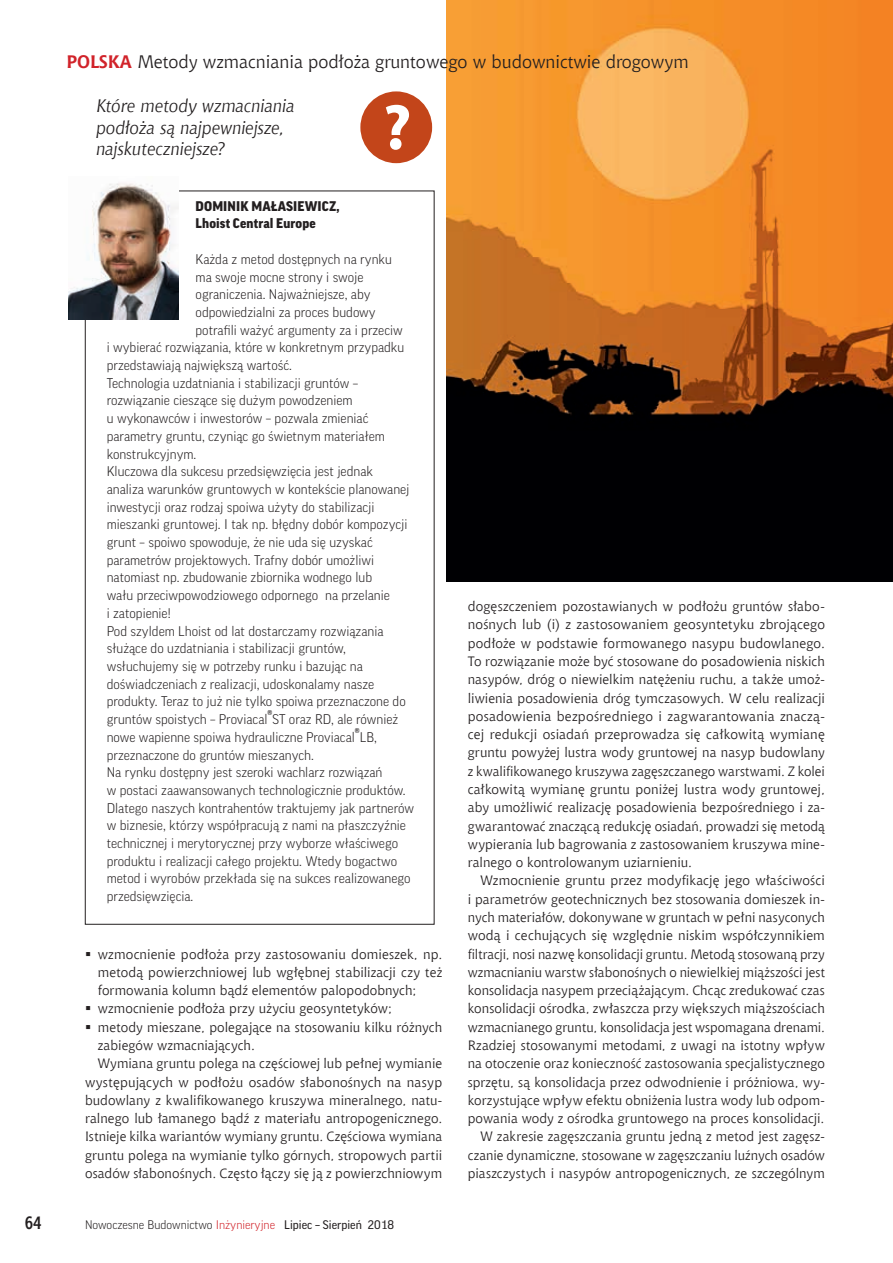
<style>
.page{position:relative;width:893px;height:1263px;background:#fff}
.page>*{position:absolute;margin:0;border:0;box-sizing:border-box;transform-origin:0 0}
.t1{font:italic 18px/21.6px "Chianti EU";color:#231f20}
.t2{font:18px "Chianti EU";color:#231f20}
.t3{font:700 18px "Aerton Cnd EFN";color:#231f20}
.t4{font:13.5px/18.3px "Chianti EU";letter-spacing:.005em;color:#231f20;text-align:justify}
.t5{font:300 13.5px "Good Pro";color:#231f20}
.t6{font:900 13.5px/17.7px "Good Pro";letter-spacing:.01em;color:#231f20}
.t7{font:300 12px "Good Pro";color:#231f20}
.s1{font-weight:700;color:#d1232a}
.s2{font-size:18px}
.s3{color:#d1232a}
.s4{font-weight:400}
</style>
<div class="page">
<img style="left:68px;top:183px;width:111px;height:136px">
<svg style="left:360px;top:91px;width:72px;height:72px"></svg>
<img style="left:446px;top:0;width:447px;height:581px">
<h1 class="t2" style="left:66px;top:51px;width:624px"><span class="s1">POLSKA</span> Metody wzmacniania podłoża gruntowego w budownictwie drogowym</h1>
<h1 class="t1" style="left:96px;top:95px;width:200px">Które metody wzmacniania podłoża są najpewniejsze, najskuteczniejsze?</h1>
<p class="t6" style="left:196px;top:197px;width:145px">DOMINIK MAŁASIEWICZ,<br>Lhoist Central Europe</p>
<p class="t5" style="left:196px;top:251px;width:198px">Każda z metod dostępnych na rynku</p>
<p class="t5" style="left:196px;top:269px;width:169px">ma swoje mocne strony i swoje</p>
<p class="t5" style="left:196px;top:287px;width:176px">ograniczenia. Najważniejsze, aby</p>
<p class="t5" style="left:196px;top:304px;width:182px">odpowiedzialni za proces budowy</p>
<p class="t5" style="left:196px;top:322px;width:209px">potrafili ważyć argumenty za i przeciw</p>
<p class="t5" style="left:107px;top:340px;width:299px">i wybierać rozwiązania, które w konkretnym przypadku</p>
<p class="t5" style="left:107px;top:357px;width:187px">przedstawiają największą wartość.</p>
<p class="t5" style="left:107px;top:375px;width:253px">Technologia uzdatniania i stabilizacji gruntów –</p>
<p class="t5" style="left:107px;top:393px;width:247px">rozwiązanie cieszące się dużym powodzeniem</p>
<p class="t5" style="left:107px;top:411px;width:263px">u wykonawców i inwestorów – pozwala zmieniać</p>
<p class="t5" style="left:107px;top:428px;width:280px">parametry gruntu, czyniąc go świetnym materiałem</p>
<p class="t5" style="left:107px;top:446px;width:91px">konstrukcyjnym.</p>
<p class="t5" style="left:107px;top:464px;width:268px">Kluczowa dla sukcesu przedsięwzięcia jest jednak</p>
<p class="t5" style="left:107px;top:481px;width:304px">analiza warunków gruntowych w kontekście planowanej</p>
<p class="t5" style="left:107px;top:499px;width:269px">inwestycji oraz rodzaj spoiwa użyty do stabilizacji</p>
<p class="t5" style="left:107px;top:517px;width:302px">mieszanki gruntowej. I tak np. błędny dobór kompozycji</p>
<p class="t5" style="left:107px;top:534px;width:268px">grunt – spoiwo spowoduje, że nie uda się uzyskać</p>
<p class="t5" style="left:107px;top:552px;width:269px">parametrów projektowych. Trafny dobór umożliwi</p>
<p class="t5" style="left:107px;top:570px;width:267px">natomiast np. zbudowanie zbiornika wodnego lub</p>
<p class="t5" style="left:107px;top:587px;width:285px">wału przeciwpowodziowego odpornego na przelanie</p>
<p class="t5" style="left:107px;top:605px;width:66px">i zatopienie!</p>
<p class="t5" style="left:107px;top:623px;width:278px">Pod szyldem Lhoist od lat dostarczamy rozwiązania</p>
<p class="t5" style="left:107px;top:641px;width:241px">służące do uzdatniania i stabilizacji gruntów,</p>
<p class="t5" style="left:107px;top:658px;width:258px">wsłuchujemy się w potrzeby runku i bazując na</p>
<p class="t5" style="left:107px;top:676px;width:269px">doświadczeniach z realizacji, udoskonalamy nasze</p>
<p class="t5" style="left:107px;top:694px;width:300px">produkty. Teraz to już nie tylko spoiwa przeznaczone do</p>
<p class="t5" style="left:107px;top:711px;width:293px">gruntów spoistych – Proviacal<span class="s2">®</span>ST oraz RD, ale również</p>
<p class="t5" style="left:107px;top:729px;width:272px">nowe wapienne spoiwa hydrauliczne Proviacal<span class="s2">®</span>LB,</p>
<p class="t5" style="left:107px;top:747px;width:209px">przeznaczone do gruntów mieszanych.</p>
<p class="t5" style="left:107px;top:765px;width:277px">Na rynku dostępny jest szeroki wachlarz rozwiązań</p>
<p class="t5" style="left:107px;top:782px;width:300px">w postaci zaawansowanych technologicznie produktów.</p>
<p class="t5" style="left:107px;top:800px;width:309px">Dlatego naszych kontrahentów traktujemy jak partnerów</p>
<p class="t5" style="left:107px;top:818px;width:301px">w biznesie, którzy współpracują z nami na płaszczyźnie</p>
<p class="t5" style="left:107px;top:835px;width:293px">technicznej i merytorycznej przy wyborze właściwego</p>
<p class="t5" style="left:107px;top:853px;width:292px">produktu i realizacji całego projektu. Wtedy bogactwo</p>
<p class="t5" style="left:107px;top:871px;width:305px">metod i wyrobów przekłada się na sukces realizowanego</p>
<p class="t5" style="left:107px;top:888px;width:88px">przedsięwzięcia.</p>
<p class="t4" style="left:98px;top:944px;width:346px">wzmocnienie podłoża przy zastosowaniu domieszek, np.</p>
<p class="t4" style="left:98px;top:963px;width:346px">metodą powierzchniowej lub wgłębnej stabilizacji czy też</p>
<p class="t4" style="left:98px;top:981px;width:320px">formowania kolumn bądź elementów palopodobnych;</p>
<p class="t4" style="left:98px;top:999px;width:296px">wzmocnienie podłoża przy użyciu geosyntetyków;</p>
<p class="t4" style="left:98px;top:1018px;width:346px">metody mieszane, polegające na stosowaniu kilku różnych</p>
<p class="t4" style="left:98px;top:1036px;width:159px">zabiegów wzmacniających.</p>
<p class="t4" style="left:98px;top:1054px;width:346px">Wymiana gruntu polega na częściowej lub pełnej wymianie</p>
<p class="t4" style="left:85px;top:1072px;width:359px">występujących w podłożu osadów słabonośnych na nasyp</p>
<p class="t4" style="left:85px;top:1091px;width:359px">budowlany z kwalifikowanego kruszywa mineralnego, natu-</p>
<p class="t4" style="left:85px;top:1109px;width:359px">ralnego lub łamanego bądź z materiału antropogenicznego.</p>
<p class="t4" style="left:85px;top:1127px;width:359px">Istnieje kilka wariantów wymiany gruntu. Częściowa wymiana</p>
<p class="t4" style="left:85px;top:1146px;width:359px">gruntu polega na wymianie tylko górnych, stropowych partii</p>
<p class="t4" style="left:85px;top:1164px;width:359px">osadów słabonośnych. Często łączy się ją z powierzchniowym</p>
<h1 class="t3" style="left:25px;top:1212px;width:18px">64</h1>
<p class="t7" style="left:85px;top:1218px;width:310px">Nowoczesne Budownictwo <span class="s3">Inżynieryjne</span> <span class="s4">Lipiec – Sierpień 2018</span></p>
<p class="t4" style="left:468px;top:597px;width:359px">dogęszczeniem pozostawianych w podłożu gruntów słabo&shy;nośnych lub (i) z zastosowaniem geosyntetyku zbrojącego podłoże w podstawie formowanego nasypu budowlanego.<br>To rozwiązanie może być stosowane do posadowienia niskich nasypów, dróg o niewielkim natężeniu ruchu, a także umoż&shy;liwienia posadowienia dróg tymczasowych. W celu realizacji posadowienia bezpośredniego i zagwarantowania znaczą&shy;cej redukcji osiadań przeprowadza się całkowitą wymianę gruntu powyżej lustra wody gruntowej na nasyp budowlany z kwalifikowanego kruszywa zagęszczanego warstwami. Z kolei całkowitą wymianę gruntu poniżej lustra wody gruntowej, aby umożliwić realizację posadowienia bezpośredniego i za&shy;gwarantować znaczącą redukcję osiadań, prowadzi się metodą wypierania lub bagrowania z zastosowaniem kruszywa mine&shy;ralnego o kontrolowanym uziarnieniu.</p>
<p class="t4" style="left:468px;top:871px;width:359px;text-align:right">Wzmocnienie gruntu przez modyfikację jego właściwości<br>i parametrów geotechnicznych bez stosowania domieszek in&shy;nych materiałów, dokonywane w gruntach w pełni nasyconych wodą i cechujących się względnie niskim współczynnikiem filtracji, nosi nazwę konsolidacji gruntu. Metodą stosowaną przy wzmacnianiu warstw słabonośnych o niewielkiej miąższości jest konsolidacja nasypem przeciążającym. Chcąc zredukować czas konsolidacji ośrodka, zwłaszcza przy większych miąższościach wzmacnianego gruntu, konsolidacja jest wspomagana drenami.<br>Rzadziej stosowanymi metodami, z uwagi na istotny wpływ na otoczenie oraz konieczność zastosowania specjalistycznego sprzętu, są konsolidacja przez odwodnienie i próżniowa, wy&shy;korzystujące wpływ efektu obniżenia lustra wody lub odpom&shy;powania wody z ośrodka gruntowego na proces konsolidacji.<br>W zakresie zagęszczania gruntu jedną z metod jest zagęsz&shy;czanie dynamiczne, stosowane w zagęszczaniu luźnych osadów piaszczystych i nasypów antropogenicznych, ze szczególnym</p>
</div>
